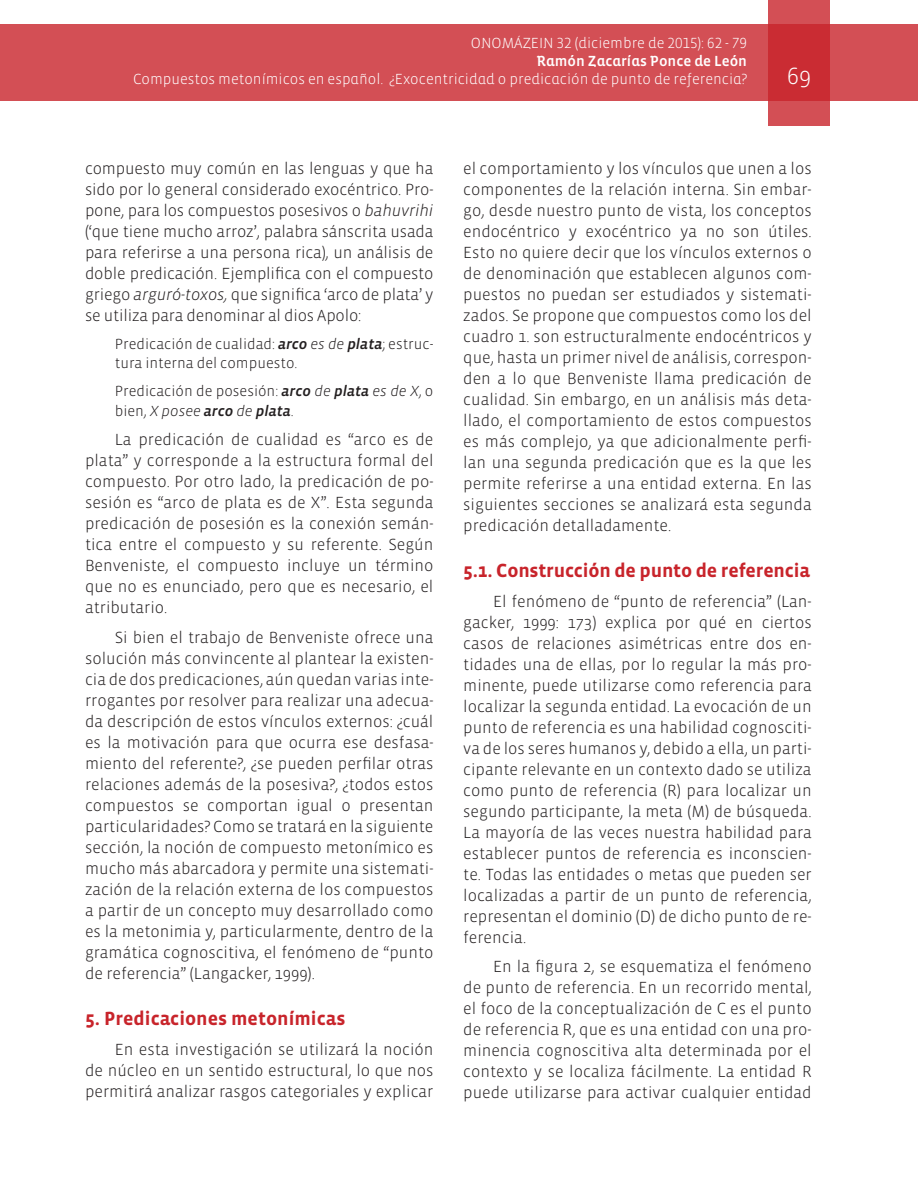
<style>
.page{position:relative;width:918px;height:1188px;background:#fff}
.page>*{position:absolute;margin:0;border:0;box-sizing:border-box;transform-origin:0 0}
.t1{font:300 24px "Vista Sans";color:#fff}
.Títulos{font:700 19.5px "Vista Sans";letter-spacing:-.01em;color:#c8242b}
.Textos{font:300 16.5px/21px "Vista Sans";color:#231f20;text-align:justify}
.Citas{font:300 15px/19.5px "Vista Sans";color:#231f20}
.t2{font:300 15px "Vista Sans Alt";color:#fff}
.t3{font:15px "Vista Sans Alt Med";color:#fff}
.s1{font-style:italic}
.s2{font-family:"Vista Sans Med";font-weight:400;font-style:italic}
</style>
<div class="page">
<div style="left:0;top:25px;width:918px;height:76px;background:#d34f55"></div>
<svg style="left:768px;top:0;width:62px;height:126px;background:#cd3940"></svg>
<p class="t2" style="left:471px;top:36px;width:278px">ONOMÁZEIN 32 (diciembre de 2015): 62 - 79</p>
<p class="t3" style="left:536px;top:54px;width:212px">Ramón Zacarías Ponce de León</p>
<p class="t2" style="left:133px;top:72px;width:616px">Compuestos metonímicos en español. ¿Exocentricidad o predicación de punto de referencia?</p>
<h1 class="t1" style="left:787px;top:64px;width:25px">69</h1>
<p class="Textos" style="left:85px;top:158px;width:350px">compuesto muy común en las lenguas y que ha sido por lo general considerado exocéntrico. Pro&shy;pone, para los compuestos posesivos o <span class="s1">bahuvrihi </span>(‘que tiene mucho arroz’, palabra sánscrita usada para referirse a una persona rica), un análisis de doble predicación. Ejemplifica con el compuesto griego <span class="s1">arguró-toxos,</span> que significa ‘arco de plata’ y se utiliza para denominar al dios Apolo:</p>
<p class="Citas" style="left:115px;top:334px;width:320px">Predicación de cualidad: <span class="s2">arco</span> <span class="s1">es de</span> <span class="s2">plata</span>; estruc&shy;tura interna del compuesto.</p>
<p class="Citas" style="left:115px;top:382px;width:320px">Predicación de posesión: <span class="s2">arco</span> <span class="s1">de</span> <span class="s2">plata</span> <span class="s1">es de X</span>, o bien, <span class="s1">X posee</span> <span class="s2">arco</span> <span class="s1">de</span> <span class="s2">plata</span>.</p>
<p class="Textos" style="left:85px;top:430px;width:350px;text-indent:30px">La predicación de cualidad es “arco es de plata” y corresponde a la estructura formal del compuesto. Por otro lado, la predicación de po&shy;sesión es “arco de plata es de X”. Esta segunda predicación de posesión es la conexión semán&shy;tica entre el compuesto y su referente. Según Benveniste, el compuesto incluye un término que no es enunciado, pero que es necesario, el atributario.</p>
<p class="Textos" style="left:85px;top:627px;width:350px;text-indent:30px">Si bien el trabajo de Benveniste ofrece una solución más convincente al plantear la existen&shy;cia de dos predicaciones, aún quedan varias inte&shy;rrogantes por resolver para realizar una adecua&shy;da descripción de estos vínculos externos: ¿cuál es la motivación para que ocurra ese desfasa&shy;miento del referente?, ¿se pueden perfilar otras relaciones además de la posesiva?, ¿todos estos compuestos se comportan igual o presentan particularidades? Como se tratará en la siguiente sección, la noción de compuesto metonímico es mucho más abarcadora y permite una sistemati&shy;zación de la relación externa de los compuestos a partir de un concepto muy desarrollado como es la metonimia y, particularmente, dentro de la gramática cognoscitiva, el fenómeno de “punto de referencia” (Langacker, 1999).</p>
<p class="Títulos" style="left:85px;top:1009px;width:262px">5. Predicaciones metonímicas</p>
<p class="Textos" style="left:85px;top:1039px;width:350px;text-indent:30px">En esta investigación se utilizará la noción de núcleo en un sentido estructural, lo que nos permitirá analizar rasgos categoriales y explicar</p>
<p class="Textos" style="left:463px;top:158px;width:350px">el comportamiento y los vínculos que unen a los componentes de la relación interna. Sin embar&shy;go, desde nuestro punto de vista, los conceptos endocéntrico y exocéntrico ya no son útiles.<br>Esto no quiere decir que los vínculos externos o de denominación que establecen algunos com&shy;puestos no puedan ser estudiados y sistemati&shy;zados. Se propone que compuestos como los del cuadro 1. son estructuralmente endocéntricos y que, hasta un primer nivel de análisis, correspon&shy;den a lo que Benveniste llama predicación de cualidad. Sin embargo, en un análisis más deta&shy;llado, el comportamiento de estos compuestos es más complejo, ya que adicionalmente perfi&shy;lan una segunda predicación que es la que les permite referirse a una entidad externa. En las siguientes secciones se analizará esta segunda predicación detalladamente.</p>
<p class="Títulos" style="left:463px;top:561px;width:348px">5.1. Construcción de punto de referencia</p>
<p class="Textos" style="left:463px;top:591px;width:350px;text-indent:30px">El fenómeno de “punto de referencia” (Lan&shy;gacker, 1999: 173) explica por qué en ciertos casos de relaciones asimétricas entre dos en&shy;tidades una de ellas, por lo regular la más pro&shy;minente, puede utilizarse como referencia para localizar la segunda entidad. La evocación de un punto de referencia es una habilidad cognosciti&shy;va de los seres humanos y, debido a ella, un parti&shy;cipante relevante en un contexto dado se utiliza como punto de referencia (R) para localizar un segundo participante, la meta (M) de búsqueda.<br>La mayoría de las veces nuestra habilidad para establecer puntos de referencia es inconscien&shy;te. Todas las entidades o metas que pueden ser localizadas a partir de un punto de referencia, representan el dominio (D) de dicho punto de re&shy;ferencia.</p>
<p class="Textos" style="left:463px;top:957px;width:350px;text-indent:30px">En la figura 2, se esquematiza el fenómeno de punto de referencia. En un recorrido mental, el foco de la conceptualización de C es el punto de referencia R, que es una entidad con una pro&shy;minencia cognoscitiva alta determinada por el contexto y se localiza fácilmente. La entidad R puede utilizarse para activar cualquier entidad</p>
</div>
